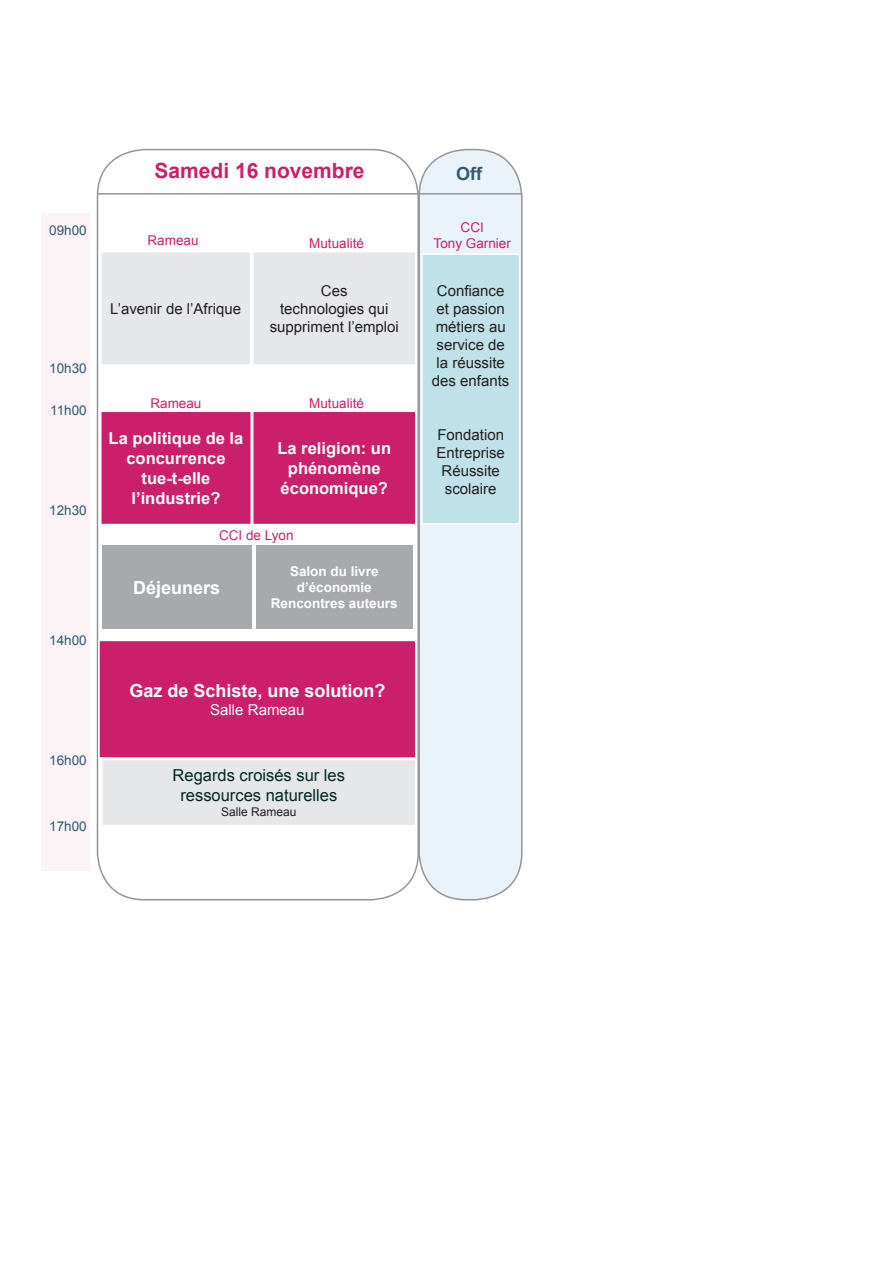
<style>
.page{position:relative;width:893px;height:1263px;background:#fff}
.page>*{position:absolute;margin:0;border:0;box-sizing:border-box;transform-origin:0 0}
.t1{font:700 21px "Arial";color:#cb1f6c}
.t2{font:700 18px "Arial";color:#fff}
.t3{font:700 18px "Arial";color:#325970}
.t4{font:700 16.5px/19.8px "Arial";color:#fff;text-align:center}
.t5{font:16.5px/19.8px "Arial";color:#042626;text-align:center}
.t6{font:15px/18px "Arial";color:#231f20;text-align:center}
.t7{font:15px "Arial";color:#fff}
.t8{font:13.5px "Arial";color:#cb1f6c}
.t9{font:700 13.5px/16.2px "Arial";color:#fff;text-align:center}
.t10{font:13.5px "Arial";color:#325970}
.t11{font:12px "Arial";color:#231f20}
</style>
<div class="page">
<div style="left:41px;top:627px;width:49px;height:244px;background:#fbf3f5"></div>
<div style="left:41px;top:213px;width:49px;height:417px;background:#fbf3f5"></div>
<div style="left:101px;top:252px;width:150px;height:113px;background:#e6e7e9"></div>
<div style="left:100px;top:251px;width:151px;height:115px;border:2px solid #fff"></div>
<div style="left:253px;top:411px;width:163px;height:114px;background:#cb1f6c"></div>
<div style="left:252px;top:410px;width:165px;height:115px;border:2px solid #fff"></div>
<div style="left:253px;top:252px;width:163px;height:113px;background:#e6e7e9"></div>
<div style="left:252px;top:251px;width:165px;height:115px;border:2px solid #fff"></div>
<div style="left:419px;top:150px;width:103px;height:750px;background:#eaf3fa;border-radius:47px"></div>
<div style="left:418px;top:149px;width:104px;height:751px;border:2px solid #939598;border-radius:47px"></div>
<div style="left:422px;top:254px;width:97px;height:270px;background:#bee2e7"></div>
<div style="left:421px;top:253px;width:99px;height:272px;border:2px solid #fff"></div>
<hr style="left:97px;top:193px;width:424px;height:2px;background:#939598">
<div style="left:99px;top:640px;width:317px;height:118px;background:#cb1f6c"></div>
<div style="left:98px;top:640px;width:319px;height:119px;border:2px solid #fff"></div>
<div style="left:102px;top:759px;width:314px;height:67px;background:#e6e7e9"></div>
<div style="left:101px;top:759px;width:316px;height:67px;border:2px solid #fff"></div>
<div style="left:101px;top:411px;width:150px;height:114px;background:#cb1f6c"></div>
<div style="left:100px;top:410px;width:152px;height:115px;border:2px solid #fff"></div>
<div style="left:102px;top:545px;width:149px;height:84px;background:#a8a9ad"></div>
<div style="left:256px;top:545px;width:157px;height:84px;background:#a8a9ad"></div>
<p class="t10" style="left:49px;top:222px;width:39px">09h00</p>
<p class="t10" style="left:49px;top:360px;width:39px">10h30</p>
<p class="t10" style="left:50px;top:402px;width:38px">11h00</p>
<p class="t10" style="left:49px;top:502px;width:39px">12h30</p>
<p class="t10" style="left:49px;top:631px;width:39px">14h00</p>
<p class="t10" style="left:49px;top:751px;width:39px">16h00</p>
<p class="t10" style="left:49px;top:818px;width:39px">17h00</p>
<h1 class="t1" style="left:154px;top:157px;width:212px">Samedi 16 novembre</h1>
<p class="t3" style="left:456px;top:162px;width:27px">Off</p>
<p class="t8" style="left:461px;top:218px;width:25px">CCI</p>
<p class="t8" style="left:147px;top:232px;width:53px">Rameau</p>
<p class="t6" style="left:110px;top:300px;width:132px">L’avenir de l’Afrique</p>
<p class="t8" style="left:309px;top:235px;width:56px">Mutualité</p>
<p class="t8" style="left:434px;top:234px;width:79px">Tony Garnier</p>
<p class="t6" style="left:270px;top:282px;width:131px">Ces<br>technologies qui suppriment l’emploi</p>
<p class="t6" style="left:432px;top:281px;width:79px">Confiance et passion métiers au service de la réussite des enfants</p>
<p class="t8" style="left:150px;top:394px;width:53px">Rameau</p>
<p class="t8" style="left:309px;top:394px;width:56px">Mutualité</p>
<p class="t4" style="left:109px;top:429px;width:136px">La politique de la concurrence tue-t-elle l’industrie?</p>
<p class="t4" style="left:277px;top:439px;width:115px">La religion: un phénomène économique?</p>
<p class="t8" style="left:219px;top:526px;width:76px">CCI de Lyon</p>
<p class="t2" style="left:133px;top:575px;width:89px">Déjeuners</p>
<p class="t9" style="left:271px;top:563px;width:128px">Salon du livre d’économie<br>Rencontres auteurs</p>
<p class="t2" style="left:129px;top:678px;width:258px">Gaz de Schiste, une solution?</p>
<p class="t7" style="left:210px;top:700px;width:96px">Salle Rameau</p>
<p class="t5" style="left:173px;top:766px;width:174px">Regards croisés sur les ressources naturelles</p>
<p class="t11" style="left:221px;top:803px;width:77px">Salle Rameau</p>
<p class="t6" style="left:436px;top:425px;width:70px">Fondation<br>Entreprise<br>Réussite scolaire</p>
</div>
